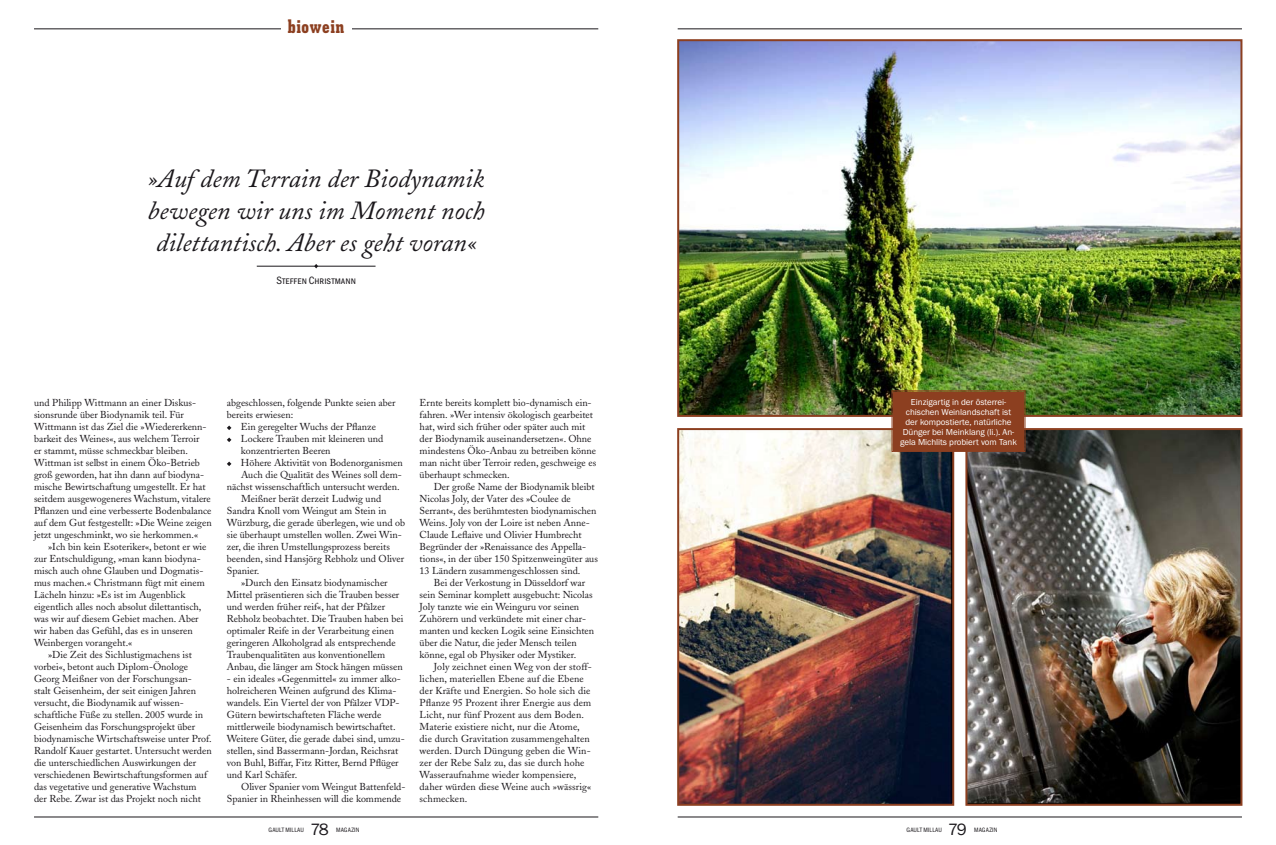
<style>
.page{position:relative;width:1276px;height:845px;background:#fff}
.page>*{position:absolute;margin:0;border:0;box-sizing:border-box;transform-origin:0 0}
.t1{font:italic 26px/32px "Adobe Caslon";color:#1a171b;text-align:center}
.t2{font:20px "Geometric Slab 703 BT Xtra Bold Cond";color:#8c3f20}
.t3{font:17px "Franklin Gothic";color:#1a171b}
.t4{font:11px "Franklin Gothic Cond Sm Caps";color:#1a171b}
.t5{font:10px/12px "Adobe Caslon";color:#1a171b}
.t6{font:9px/10px "Franklin Gothic";letter-spacing:-.005em;color:#fff;text-align:center}
.t7{font:6.5px "Franklin Gothic Cond Sm Caps";letter-spacing:.02em;color:#1a171b}
.t8{font:6.5px "Franklin Gothic Cond Sm Caps";letter-spacing:.04em;color:#1a171b}
</style>
<div class="page">
<svg style="left:227px;top:425px;width:4px;height:5px"></svg>
<svg style="left:227px;top:437px;width:4px;height:5px"></svg>
<svg style="left:227px;top:461px;width:4px;height:5px"></svg>
<hr style="left:34px;top:28px;width:564px;height:1px;background:#1a171b">
<hr style="left:34px;top:816px;width:564px;height:1px;background:#1a171b">
<hr style="left:677px;top:28px;width:565px;height:1px;background:#1a171b">
<hr style="left:677px;top:816px;width:565px;height:1px;background:#1a171b">
<img style="left:680px;top:431px;width:271px;height:372px">
<div style="left:677px;top:428px;width:277px;height:378px;border:2px solid #8c3f20"></div>
<img style="left:968px;top:431px;width:271px;height:372px">
<div style="left:965px;top:428px;width:277px;height:378px;border:2px solid #8c3f20"></div>
<img style="left:680px;top:42px;width:559px;height:372px">
<div style="left:677px;top:39px;width:565px;height:378px;border:2px solid #8c3f20"></div>
<div style="left:891px;top:390px;width:134px;height:62px;background:#8c3f20"></div>
<div style="left:893px;top:392px;width:131px;height:58px;border:1px solid #8c3f20"></div>
<div style="left:894px;top:393px;width:128px;height:56px;border:1px solid #8c3f20"></div>
<div style="left:281px;top:17px;width:70px;height:18px;background:#fff"></div>
<hr style="left:257px;top:266px;width:118px;height:1px;background:#1a171b">
<h2 class="t2" style="left:288px;top:14px;width:58px">biowein</h2>
<h1 class="t1" style="left:148px;top:164px;width:338px">»Auf dem Terrain der Biodynamik bewegen wir uns im Moment noch dilettantisch. Aber es geht voran«</h1>
<p class="t4" style="left:276px;top:275px;width:81px">STEFFEN CHRISTMANN</p>
<p class="t5" style="left:34px;top:397px;width:179px">und Philipp Wittmann an einer Diskus&shy;sionsrunde über Biodynamik teil. Für Wittmann ist das Ziel die »Wiedererkenn&shy;barkeit des Weines«, aus welchem Terroir<br>er stammt, müsse schmeckbar bleiben.<br>Wittman ist selbst in einem Öko-Betrieb groß geworden, hat ihn dann auf biodyna&shy;mische Bewirtschaftung umgestellt. Er hat seitdem ausgewogeneres Wachstum, vitalere Pflanzen und eine verbesserte Bodenbalance auf dem Gut festgestellt: »Die Weine zeigen jetzt ungeschminkt, wo sie herkommen.«</p>
<p class="t5" style="left:34px;top:541px;width:174px;text-indent:14px">»Ich bin kein Esoteriker«, betont er wie zur Entschuldigung, »man kann biodyna&shy;misch auch ohne Glauben und Dogmatis&shy;mus machen.« Christmann fügt mit einem Lächeln hinzu: »Es ist im Augenblick eigentlich alles noch absolut dilettantisch, was wir auf diesem Gebiet machen. Aber wir haben das Gefühl, das es in unseren Weinbergen vorangeht.«</p>
<p class="t5" style="left:34px;top:649px;width:179px;text-indent:14px">»Die Zeit des Sichlustigmachens ist vorbei«, betont auch Diplom-Önologe Georg Meißner von der Forschungsan-<br>stalt Geisenheim, der seit einigen Jahren versucht, die Biodynamik auf wissen&shy;schaftliche Füße zu stellen. 2005 wurde in Geisenheim das Forschungsprojekt über biodynamische Wirtschaftsweise unter Prof.<br>Randolf Kauer gestartet. Untersucht werden die unterschiedlichen Auswirkungen der verschiedenen Bewirtschaftungsformen auf das vegetative und generative Wachstum der Rebe. Zwar ist das Projekt noch nicht</p>
<p class="t5" style="left:227px;top:397px;width:170px">abgeschlossen, folgende Punkte seien aber</p>
<p class="t5" style="left:227px;top:409px;width:68px">bereits erwiesen:</p>
<p class="t5" style="left:241px;top:421px;width:137px">Ein geregelter Wuchs der Pflanze</p>
<p class="t5" style="left:241px;top:433px;width:144px">Lockere Trauben mit kleineren und</p>
<p class="t5" style="left:241px;top:445px;width:91px">konzentrierten Beeren</p>
<p class="t5" style="left:241px;top:457px;width:163px">Höhere Aktivität von Bodenorganismen</p>
<p class="t5" style="left:241px;top:469px;width:162px">Auch die Qualität des Weines soll dem-</p>
<p class="t5" style="left:227px;top:481px;width:174px">nächst wissenschaftlich untersucht werden.</p>
<p class="t5" style="left:241px;top:493px;width:142px">Meißner berät derzeit Ludwig und</p>
<p class="t5" style="left:227px;top:505px;width:161px">Sandra Knoll vom Weingut am Stein in</p>
<p class="t5" style="left:227px;top:517px;width:180px">Würzburg, die gerade überlegen, wie und ob</p>
<p class="t5" style="left:227px;top:529px;width:177px">sie überhaupt umstellen wollen. Zwei Win-</p>
<p class="t5" style="left:227px;top:541px;width:165px">zer, die ihren Umstellungsprozess bereits</p>
<p class="t5" style="left:227px;top:553px;width:179px">beenden, sind Hansjörg Rebholz und Oliver</p>
<p class="t5" style="left:227px;top:565px;width:34px">Spanier.</p>
<p class="t5" style="left:241px;top:577px;width:148px">»Durch den Einsatz biodynamischer</p>
<p class="t5" style="left:227px;top:589px;width:174px">Mittel präsentieren sich die Trauben besser</p>
<p class="t5" style="left:227px;top:601px;width:160px">und werden früher reif«, hat der Pfälzer</p>
<p class="t5" style="left:227px;top:613px;width:178px">Rebholz beobachtet. Die Trauben haben bei</p>
<p class="t5" style="left:227px;top:625px;width:169px">optimaler Reife in der Verarbeitung einen</p>
<p class="t5" style="left:227px;top:637px;width:170px">geringeren Alkoholgrad als entsprechende</p>
<p class="t5" style="left:227px;top:649px;width:160px">Traubenqualitäten aus konventionellem</p>
<p class="t5" style="left:227px;top:661px;width:177px">Anbau, die länger am Stock hängen müssen</p>
<p class="t5" style="left:227px;top:673px;width:179px">- ein ideales »Gegenmittel« zu immer alko&shy;holreicheren Weinen aufgrund des Klima&shy;wandels. Ein Viertel der von Pfälzer VDP-Gütern bewirtschafteten Fläche werde mittlerweile biodynamisch bewirtschaftet.<br>Weitere Güter, die gerade dabei sind, umzu&shy;stellen, sind Bassermann-Jordan, Reichsrat von Buhl, Biffar, Fitz Ritter, Bernd Pflüger und Karl Schäfer.</p>
<p class="t5" style="left:227px;top:781px;width:180px;text-indent:14px">Oliver Spanier vom Weingut Battenfeld-<br>Spanier in Rheinhessen will die kommende</p>
<p class="t5" style="left:420px;top:397px;width:178px">Ernte bereits komplett bio-dynamisch ein&shy;fahren. »Wer intensiv ökologisch gearbeitet hat, wird sich früher oder später auch mit der Biodynamik auseinandersetzen«. Ohne mindestens Öko-Anbau zu betreiben könne man nicht über Terroir reden, geschweige es überhaupt schmecken.</p>
<p class="t5" style="left:420px;top:481px;width:180px;text-indent:14px">Der große Name der Biodynamik bleibt Nicolas Joly, der Vater des »Coulee de Serrant«, des berühmtesten biodynamischen Weins. Joly von der Loire ist neben Anne-Claude Leflaive und Olivier Humbrecht Begründer der »Renaissance des Appella&shy;tions«, in der über 150 Spitzenweingüter aus 13 Ländern zusammengeschlossen sind.</p>
<p class="t5" style="left:420px;top:577px;width:176px;text-indent:14px">Bei der Verkostung in Düsseldorf war sein Seminar komplett ausgebucht: Nicolas Joly tanzte wie ein Weinguru vor seinen Zuhörern und verkündete mit einer char&shy;manten und kecken Logik seine Einsichten über die Natur, die jeder Mensch teilen könne, egal ob Physiker oder Mystiker.</p>
<p class="t5" style="left:420px;top:661px;width:174px;text-indent:14px">Joly zeichnet einen Weg von der stoff&shy;lichen, materiellen Ebene auf die Ebene der Kräfte und Energien. So hole sich die Pflanze 95 Prozent ihrer Energie aus dem Licht, nur fünf Prozent aus dem Boden.<br>Materie existiere nicht, nur die Atome, die durch Gravitation zusammengehalten werden. Durch Düngung geben die Win&shy;zer der Rebe Salz zu, das sie durch hohe Wasseraufnahme wieder kompensiere, daher würden diese Weine auch »wässrig« schmecken.</p>
<p class="t6" style="left:900px;top:397px;width:118px">Einzigartig in der österrei&shy;chischen Weinlandschaft ist der kompostierte, natürliche<br>Dünger bei Meinklang (li.). An&shy;gela Michlits probiert vom Tank</p>
<p class="t7" style="left:268px;top:826px;width:36px">GAULT MILLAU</p>
<h3 class="t3" style="left:310px;top:820px;width:20px">78</h3>
<p class="t8" style="left:336px;top:826px;width:24px">MAGAZIN</p>
<p class="t7" style="left:906px;top:826px;width:36px">GAULT MILLAU</p>
<h3 class="t3" style="left:948px;top:820px;width:20px">79</h3>
<p class="t8" style="left:974px;top:826px;width:24px">MAGAZIN</p>
</div>
